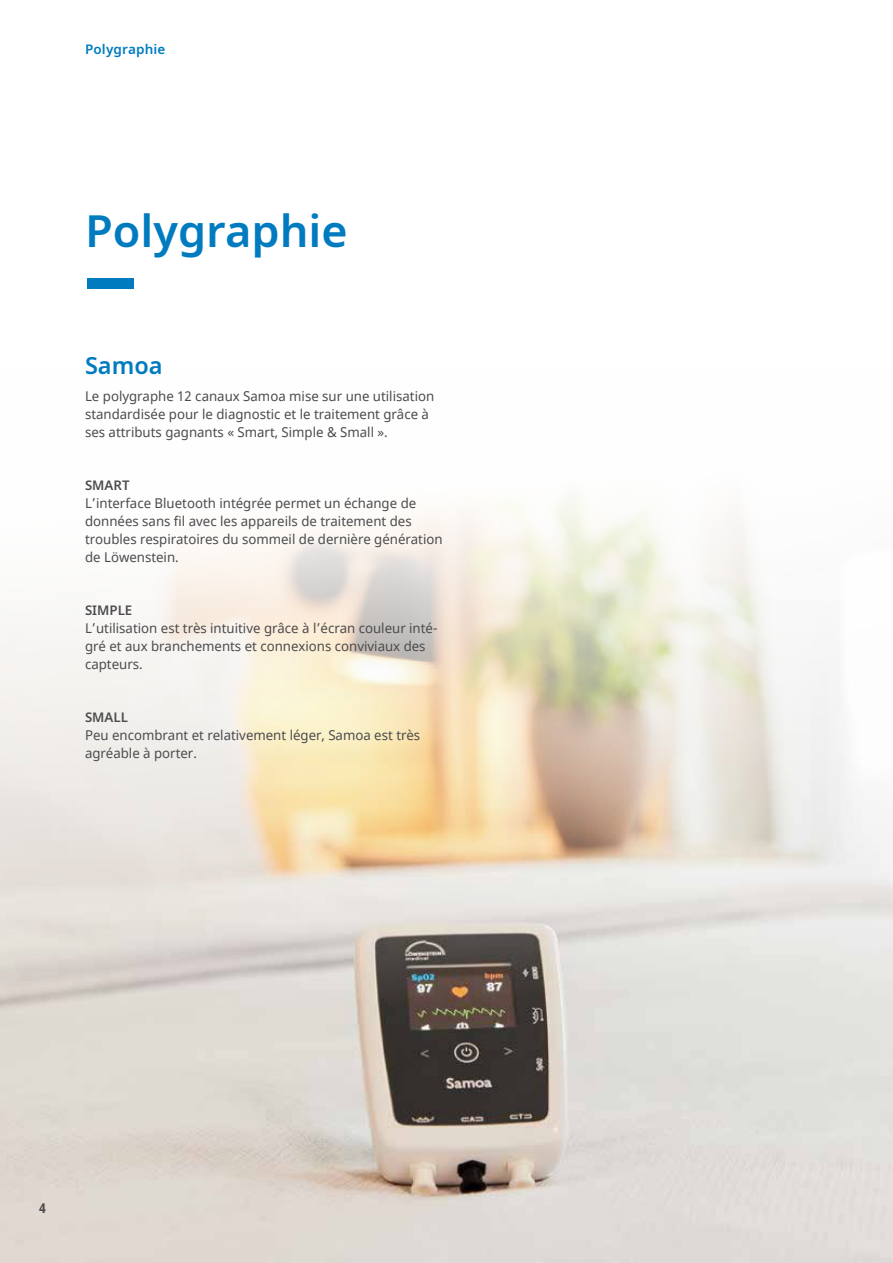
<style>
.page{position:relative;width:893px;height:1263px;background:#fff}
.page>*{position:absolute;margin:0;border:0;box-sizing:border-box;transform-origin:0 0}
.t1{font:600 45px "Noto Sans";color:#007bc0}
.t2{font:600 24px "Noto Sans";color:#007bc0}
.t3{font:13.5px/18px "Noto Sans";color:#4b4b4d}
.t4{font:600 13.5px "Noto Sans";color:#4b4b4d}
.t5{font:600 13.5px "Noto Sans";letter-spacing:.005em;color:#007bc0}
.t6{font:700 condensed 13.5px "Noto Sans";color:#4b4b4d}
</style>
<div class="page">
<img style="left:0;top:495px;width:893px;height:768px">
<div style="left:87px;top:279px;width:47px;height:10px;background:#007bc0"></div>
<p class="t5" style="left:85px;top:40px;width:82px">Polygraphie</p>
<h1 class="t1" style="left:85px;top:199px;width:264px">Polygraphie</h1>
<h2 class="t2" style="left:85px;top:349px;width:79px">Samoa</h2>
<p class="t3" style="left:85px;top:387px;width:351px">Le polygraphe 12 canaux Samoa mise sur une utilisation standardisée pour le diagnostic et le traitement grâce à ses attributs gagnants « Smart, Simple &amp; Small ».</p>
<p class="t4" style="left:85px;top:475px;width:46px">SMART</p>
<p class="t3" style="left:85px;top:494px;width:359px">L’interface Bluetooth intégrée permet un échange de données sans fil avec les appareils de traitement des troubles respiratoires du sommeil de dernière génération de Löwenstein.</p>
<p class="t4" style="left:85px;top:600px;width:49px">SIMPLE</p>
<p class="t3" style="left:85px;top:619px;width:354px">L’utilisation est très intuitive grâce à l’écran couleur inté&shy;gré et aux branchements et connexions conviviaux des capteurs.</p>
<p class="t4" style="left:85px;top:707px;width:44px">SMALL</p>
<p class="t3" style="left:85px;top:726px;width:337px">Peu encombrant et relativement léger, Samoa est très agréable à porter.</p>
<p class="t6" style="left:39px;top:1198px;width:8px">4</p>
</div>
